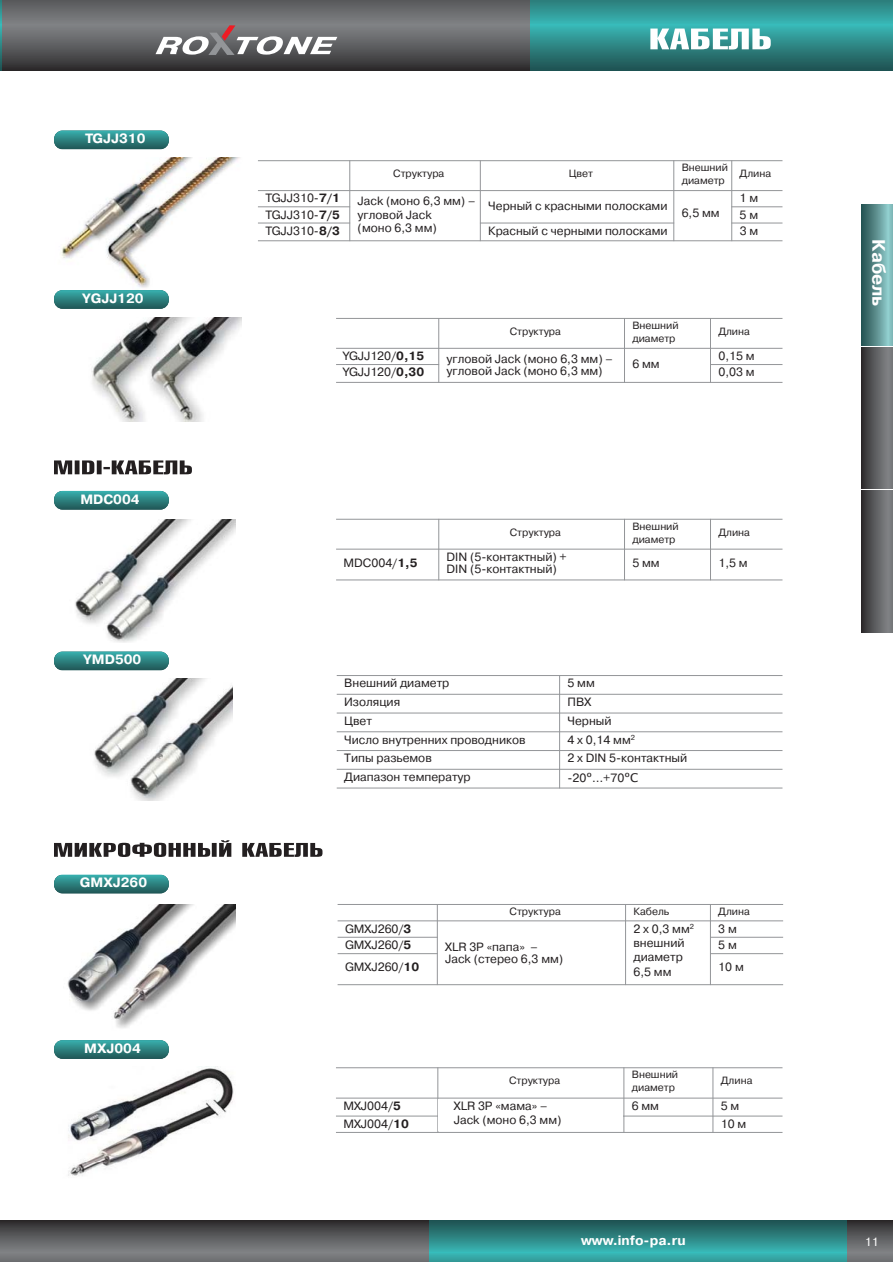
<style>
.page{position:relative;width:893px;height:1263px;background:#fff}
.page>*{position:absolute;margin:0;border:0;box-sizing:border-box;transform-origin:0 0}
.t1{font:700 18px "Pragmatica C";color:#fff}
.t2{font:700 13.5px "Pragmatica C";color:#fff}
.t3{font:12px/13.5px "Pragmatica C";color:#231f20}
.t4{font:12px "Pragmatica C";color:#fff}
.t5{font:10.5px/12.6px "Pragmatica C";color:#231f20}
.s1{font-weight:700}
.s2{font-family:"Lucida Grande"}
</style>
<div class="page">
<svg style="left:1px;top:0;width:530px;height:71px;background:#5d5e60"></svg>
<svg style="left:531px;top:0;width:361px;height:71px;background:#2e8988"></svg>
<svg style="left:156px;top:25px;width:181px;height:30px"></svg>
<svg style="left:54px;top:460px;width:138px;height:14px"></svg>
<svg style="left:428px;top:1220px;width:419px;height:42px;background:#2e8a89"></svg>
<svg style="left:847px;top:1220px;width:45px;height:42px;background:#5e5e61"></svg>
<svg style="left:861px;top:205px;width:31px;height:141px;background:#5d9191"></svg>
<svg style="left:861px;top:348px;width:31px;height:141px;background:#5c5c5e"></svg>
<svg style="left:861px;top:491px;width:31px;height:141px;background:#5c5c5e"></svg>
<svg style="left:650px;top:29px;width:121px;height:21px"></svg>
<svg style="left:0;top:0;width:1px;height:71px"></svg>
<svg style="left:0;top:1220px;width:428px;height:42px;background:#5e5f61"></svg>
<svg style="left:54px;top:131px;width:115px;height:18px;background:#2c817f"></svg>
<img style="left:57px;top:158px;width:182px;height:134px">
<hr style="left:349px;top:160px;width:1px;height:81px;background:#939598">
<hr style="left:480px;top:160px;width:1px;height:81px;background:#939598">
<hr style="left:673px;top:160px;width:1px;height:81px;background:#939598">
<hr style="left:731px;top:160px;width:1px;height:81px;background:#939598">
<hr style="left:258px;top:160px;width:524px;height:1px;background:#939598">
<hr style="left:258px;top:190px;width:524px;height:1px;background:#939598">
<hr style="left:258px;top:206px;width:92px;height:1px;background:#939598">
<hr style="left:731px;top:206px;width:51px;height:1px;background:#939598">
<hr style="left:258px;top:223px;width:92px;height:1px;background:#939598">
<hr style="left:480px;top:223px;width:194px;height:1px;background:#939598">
<hr style="left:731px;top:223px;width:51px;height:1px;background:#939598">
<hr style="left:258px;top:240px;width:524px;height:1px;background:#939598">
<svg style="left:54px;top:290px;width:115px;height:19px;background:#2d817f"></svg>
<img style="left:91px;top:318px;width:150px;height:103px">
<hr style="left:438px;top:318px;width:1px;height:65px;background:#939598">
<hr style="left:624px;top:318px;width:1px;height:65px;background:#939598">
<hr style="left:710px;top:318px;width:1px;height:65px;background:#939598">
<hr style="left:336px;top:318px;width:446px;height:1px;background:#939598">
<hr style="left:336px;top:348px;width:446px;height:1px;background:#939598">
<hr style="left:336px;top:364px;width:103px;height:1px;background:#939598">
<hr style="left:710px;top:364px;width:72px;height:1px;background:#939598">
<hr style="left:336px;top:382px;width:446px;height:1px;background:#939598">
<svg style="left:54px;top:491px;width:115px;height:19px;background:#2e8280"></svg>
<img style="left:75px;top:519px;width:161px;height:123px">
<hr style="left:438px;top:519px;width:1px;height:61px;background:#939598">
<hr style="left:624px;top:519px;width:1px;height:61px;background:#939598">
<hr style="left:710px;top:519px;width:1px;height:61px;background:#939598">
<hr style="left:336px;top:519px;width:446px;height:1px;background:#939598">
<hr style="left:336px;top:549px;width:446px;height:1px;background:#939598">
<hr style="left:336px;top:580px;width:446px;height:1px;background:#939598">
<svg style="left:54px;top:652px;width:115px;height:18px;background:#2c817f"></svg>
<img style="left:94px;top:678px;width:139px;height:123px">
<hr style="left:437px;top:1067px;width:1px;height:49px;background:#939598">
<hr style="left:623px;top:1067px;width:1px;height:49px;background:#939598">
<hr style="left:712px;top:1067px;width:1px;height:49px;background:#939598">
<hr style="left:336px;top:1067px;width:446px;height:1px;background:#939598">
<hr style="left:336px;top:1098px;width:446px;height:1px;background:#939598">
<hr style="left:336px;top:1116px;width:446px;height:1px;background:#939598">
<svg style="left:437px;top:1116px;width:1px;height:16px"></svg>
<svg style="left:623px;top:1116px;width:1px;height:16px"></svg>
<svg style="left:712px;top:1116px;width:1px;height:16px"></svg>
<hr style="left:336px;top:1132px;width:446px;height:1px;background:#939598">
<svg style="left:54px;top:1040px;width:115px;height:19px;background:#2d8180"></svg>
<img style="left:68px;top:1066px;width:166px;height:110px">
<svg style="left:54px;top:840px;width:268px;height:17px"></svg>
<hr style="left:437px;top:904px;width:1px;height:81px;background:#939598">
<hr style="left:625px;top:904px;width:1px;height:81px;background:#939598">
<hr style="left:710px;top:904px;width:1px;height:81px;background:#939598">
<hr style="left:338px;top:904px;width:445px;height:1px;background:#939598">
<hr style="left:338px;top:920px;width:445px;height:1px;background:#939598">
<hr style="left:338px;top:937px;width:100px;height:1px;background:#939598">
<hr style="left:710px;top:937px;width:73px;height:1px;background:#939598">
<hr style="left:338px;top:953px;width:100px;height:1px;background:#939598">
<hr style="left:710px;top:953px;width:73px;height:1px;background:#939598">
<hr style="left:338px;top:984px;width:445px;height:1px;background:#939598">
<svg style="left:54px;top:875px;width:115px;height:18px;background:#2c8180"></svg>
<img style="left:67px;top:905px;width:168px;height:123px">
<hr style="left:559px;top:675px;width:1px;height:113px;background:#939598">
<hr style="left:337px;top:675px;width:445px;height:1px;background:#939598">
<hr style="left:337px;top:694px;width:445px;height:1px;background:#939598">
<hr style="left:337px;top:713px;width:445px;height:1px;background:#939598">
<hr style="left:337px;top:731px;width:445px;height:1px;background:#939598">
<hr style="left:337px;top:750px;width:445px;height:1px;background:#939598">
<hr style="left:337px;top:769px;width:445px;height:1px;background:#939598">
<hr style="left:337px;top:788px;width:445px;height:1px;background:#939598">
<div style="left:438px;top:1099px;width:185px;height:32px;background:#fff"></div>
<p class="t2" style="left:85px;top:134px;width:62px">TGJJ310</p>
<p class="t2" style="left:82px;top:293px;width:63px">YGJJ120</p>
<p class="t2" style="left:80px;top:495px;width:61px">MDC004</p>
<p class="t2" style="left:83px;top:655px;width:60px">YMD500</p>
<p class="t2" style="left:80px;top:878px;width:69px">GMXJ260</p>
<p class="t2" style="left:84px;top:1043px;width:58px">MXJ004</p>
<p class="t5" style="left:393px;top:168px;width:53px">Структура</p>
<p class="t5" style="left:569px;top:168px;width:26px">Цвет</p>
<p class="t5" style="left:682px;top:162px;width:48px">Внешний диаметр</p>
<p class="t5" style="left:740px;top:168px;width:33px">Длина</p>
<p class="t3" style="left:265px;top:193px;width:76px">TGJJ310-<span class="s1">7/1</span></p>
<p class="t3" style="left:358px;top:196px;width:119px">Jack (моно 6,3 мм) – угловой Jack<br>(моно 6,3 мм)</p>
<p class="t3" style="left:488px;top:200px;width:181px">Черный с красными полосками</p>
<p class="t3" style="left:740px;top:193px;width:20px">1 м</p>
<p class="t3" style="left:682px;top:207px;width:39px">6,5 мм</p>
<p class="t3" style="left:265px;top:209px;width:76px">TGJJ310-<span class="s1">7/5</span></p>
<p class="t3" style="left:740px;top:209px;width:20px">5 м</p>
<p class="t3" style="left:265px;top:225px;width:76px">TGJJ310-<span class="s1">8/3</span></p>
<p class="t3" style="left:488px;top:225px;width:181px">Красный с черными полосками</p>
<p class="t3" style="left:740px;top:225px;width:20px">3 м</p>
<p class="t5" style="left:510px;top:326px;width:53px">Структура</p>
<p class="t5" style="left:632px;top:320px;width:48px">Внешний диаметр</p>
<p class="t5" style="left:718px;top:326px;width:33px">Длина</p>
<p class="t3" style="left:344px;top:350px;width:82px">YGJJ120/<span class="s1">0,15</span></p>
<p class="t3" style="left:447px;top:354px;width:168px;line-height:12px">угловой Jack (моно 6,3 мм) – угловой Jack (моно 6,3 мм)</p>
<p class="t3" style="left:632px;top:358px;width:29px">6 мм</p>
<p class="t3" style="left:718px;top:350px;width:38px">0,15 м</p>
<p class="t3" style="left:344px;top:367px;width:82px">YGJJ120/<span class="s1">0,30</span></p>
<p class="t3" style="left:718px;top:367px;width:38px">0,03 м</p>
<p class="t5" style="left:510px;top:527px;width:53px">Структура</p>
<p class="t5" style="left:632px;top:521px;width:48px">Внешний диаметр</p>
<p class="t5" style="left:718px;top:527px;width:33px">Длина</p>
<p class="t3" style="left:344px;top:557px;width:76px">MDC004/<span class="s1">1,5</span></p>
<p class="t3" style="left:447px;top:552px;width:122px;line-height:12px">DIN (5-контактный) +<br>DIN (5-контактный)</p>
<p class="t3" style="left:632px;top:557px;width:29px">5 мм</p>
<p class="t3" style="left:718px;top:557px;width:31px">1,5 м</p>
<p class="t3" style="left:344px;top:678px;width:107px">Внешний диаметр</p>
<p class="t3" style="left:567px;top:678px;width:29px">5 мм</p>
<p class="t3" style="left:344px;top:696px;width:57px">Изоляция</p>
<p class="t3" style="left:567px;top:696px;width:26px">ПВХ</p>
<p class="t3" style="left:344px;top:715px;width:29px">Цвет</p>
<p class="t3" style="left:567px;top:715px;width:46px">Черный</p>
<p class="t3" style="left:344px;top:734px;width:183px">Число внутренних проводников</p>
<p class="t3" style="left:567px;top:734px;width:69px">4 х 0,14 мм<sup>2</sup></p>
<p class="t3" style="left:344px;top:753px;width:89px">Типы разьемов</p>
<p class="t3" style="left:567px;top:753px;width:121px">2 x DIN 5-контактный</p>
<p class="t3" style="left:344px;top:771px;width:128px">Диапазон температур</p>
<p class="t3" style="left:567px;top:772px;width:72px">-20<span class="s2">º</span>…+70<span class="s2">ºС</span></p>
<p class="t5" style="left:510px;top:906px;width:53px">Структура</p>
<p class="t5" style="left:633px;top:906px;width:37px">Кабель</p>
<p class="t5" style="left:718px;top:906px;width:33px">Длина</p>
<p class="t3" style="left:633px;top:922px;width:62px;line-height:14.4px">2 х 0,3 мм<sup>2 </sup>внешний диаметр<br>6,5 мм</p>
<p class="t3" style="left:718px;top:923px;width:20px">3 м</p>
<p class="t3" style="left:345px;top:923px;width:68px">GMXJ260/<span class="s1">3</span></p>
<p class="t3" style="left:345px;top:939px;width:68px">GMXJ260/<span class="s1">5</span></p>
<p class="t3" style="left:718px;top:939px;width:20px">5 м</p>
<p class="t3" style="left:345px;top:962px;width:76px">GMXJ260/<span class="s1">10</span></p>
<p class="t3" style="left:718px;top:962px;width:27px">10 м</p>
<p class="t3" style="left:445px;top:942px;width:120px;line-height:12px">XLR 3P «папа» –<br>Jack (стерео 6,3 мм)</p>
<p class="t5" style="left:509px;top:1076px;width:53px">Структура</p>
<p class="t5" style="left:632px;top:1070px;width:48px">Внешний диаметр</p>
<p class="t5" style="left:721px;top:1076px;width:33px">Длина</p>
<p class="t3" style="left:343px;top:1100px;width:59px">MXJ004/<span class="s1">5</span></p>
<p class="t3" style="left:632px;top:1100px;width:29px">6 мм</p>
<p class="t3" style="left:721px;top:1100px;width:20px">5 м</p>
<p class="t3" style="left:343px;top:1118px;width:67px">MXJ004/<span class="s1">10</span></p>
<p class="t3" style="left:721px;top:1118px;width:27px">10 м</p>
<p class="t3" style="left:454px;top:1101px;width:109px">XLR 3P «мама» –<br>Jack (моно 6,3 мм)</p>
<h1 class="t1" style="left:885px;top:239px;width:69px;rotate:90deg">Кабель</h1>
<p class="t2" style="left:581px;top:1235px;width:106px">www.info-pa.ru</p>
<p class="t4" style="left:865px;top:1237px;width:15px">11</p>
</div>
